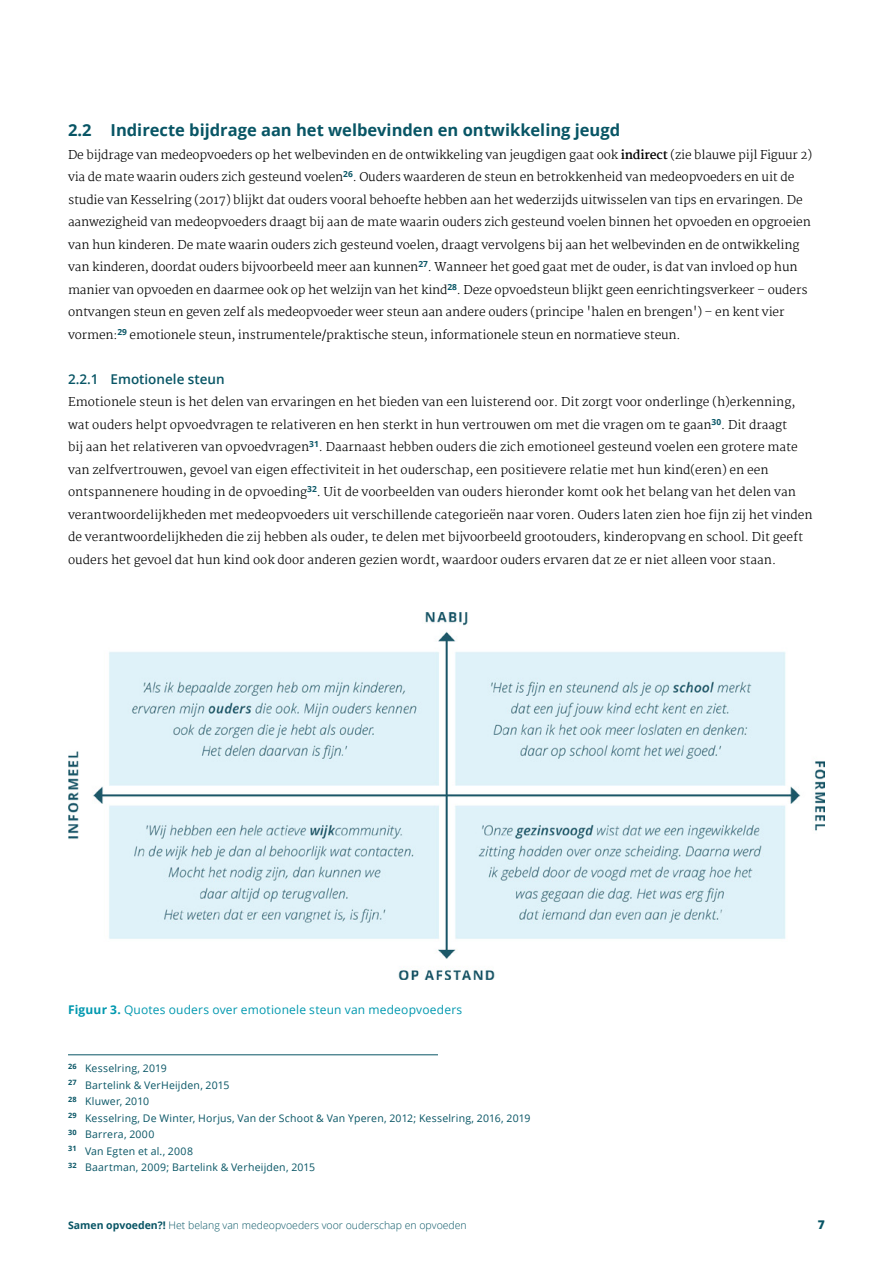
<style>
.page{position:relative;width:893px;height:1263px;background:#fff}
.page>*{position:absolute;margin:0;border:0;box-sizing:border-box;transform-origin:0 0}
.paragraaf_H2{font:700 16.5px "Open Sans";color:#085565}
.Sub_paragraaf{font:600 13.5px "Open Sans";color:#085565}
.Body_schreef{font:300 12px/22.5px "Martel";letter-spacing:-.01em;color:#000}
.figuurnaam{font:12px "Open Sans";letter-spacing:.015em;color:#0198af}
.t1{font:800 12px "Open Sans";color:#085565}
.Voetnoot_zonder{font:10.5px "Open Sans";letter-spacing:.02em;color:#085565}
.t2{font:300 10.5px "Open Sans";color:#085565}
.Voetnoot_met_streep{font:10.5px "Open Sans";letter-spacing:.02em;color:#085565}
.s1{font-weight:700}
</style>
<div class="page">
<img style="left:68px;top:612px;width:757px;height:368px">
<hr style="left:68px;top:1054px;width:370px;height:1px;background:#085565">
<h3 class="paragraaf_H2" style="left:68px;top:118px;width:554px">2.2 Indirecte bijdrage aan het welbevinden en ontwikkeling jeugd</h3>
<p class="Body_schreef" style="left:68px;top:143px;width:746px">De bijdrage van medeopvoeders op het welbevinden en de ontwikkeling van jeugdigen gaat ook <span class="s1">indirect</span> (zie blauwe pijl Figuur 2) via de mate waarin ouders zich gesteund voelen<sup>26</sup>. Ouders waarderen de steun en betrokkenheid van medeopvoeders en uit de studie van Kesselring (2017) blijkt dat ouders vooral behoefte hebben aan het wederzijds uitwisselen van tips en ervaringen. De aanwezigheid van medeopvoeders draagt bij aan de mate waarin ouders zich gesteund voelen binnen het opvoeden en opgroeien van hun kinderen. De mate waarin ouders zich gesteund voelen, draagt vervolgens bij aan het welbevinden en de ontwikkeling van kinderen, doordat ouders bijvoorbeeld meer aan kunnen<sup>27</sup>. Wanneer het goed gaat met de ouder, is dat van invloed op hun manier van opvoeden en daarmee ook op het welzijn van het kind<sup>28</sup>. Deze opvoedsteun blijkt geen eenrichtingsverkeer – ouders ontvangen steun en geven zelf als medeopvoeder weer steun aan andere ouders (principe 'halen en brengen') – en kent vier vormen:<sup>29</sup> emotionele steun, instrumentele/praktische steun, informationele steun en normatieve steun.</p>
<p class="Sub_paragraaf" style="left:68px;top:369px;width:158px">2.2.1 Emotionele steun</p>
<p class="Body_schreef" style="left:68px;top:391px;width:746px">Emotionele steun is het delen van ervaringen en het bieden van een luisterend oor. Dit zorgt voor onderlinge (h)erkenning, wat ouders helpt opvoedvragen te relativeren en hen sterkt in hun vertrouwen om met die vragen om te gaan<sup>30</sup>. Dit draagt<br>bij aan het relativeren van opvoedvragen<sup>31</sup>. Daarnaast hebben ouders die zich emotioneel gesteund voelen een grotere mate van zelfvertrouwen, gevoel van eigen effectiviteit in het ouderschap, een positievere relatie met hun kind(eren) en een ontspannenere houding in de opvoeding<sup>32</sup>. Uit de voorbeelden van ouders hieronder komt ook het belang van het delen van verantwoordelijkheden met medeopvoeders uit verschillende categorieën naar voren. Ouders laten zien hoe fijn zij het vinden de verantwoordelijkheden die zij hebben als ouder, te delen met bijvoorbeeld grootouders, kinderopvang en school. Dit geeft ouders het gevoel dat hun kind ook door anderen gezien wordt, waardoor ouders ervaren dat ze er niet alleen voor staan.</p>
<p class="figuurnaam" style="left:68px;top:1001px;width:396px"><span class="s1">Figuur 3.</span> Quotes ouders over emotionele steun van medeopvoeders</p>
<p class="Voetnoot_met_streep" style="left:68px;top:1061px;width:100px"><sup>26</sup> Kesselring, 2019</p>
<p class="Voetnoot_zonder" style="left:68px;top:1078px;width:163px"><sup>27</sup> Bartelink &amp; VerHeijden, 2015</p>
<p class="Voetnoot_zonder" style="left:68px;top:1094px;width:83px"><sup>28</sup> Kluwer, 2010</p>
<p class="Voetnoot_zonder" style="left:68px;top:1111px;width:464px"><sup>29</sup> Kesselring, De Winter, Horjus, Van der Schoot &amp; Van Yperen, 2012; Kesselring, 2016, 2019</p>
<p class="Voetnoot_zonder" style="left:68px;top:1127px;width:88px"><sup>30</sup> Barrera, 2000</p>
<p class="Voetnoot_zonder" style="left:68px;top:1144px;width:126px"><sup>31</sup> Van Egten et al., 2008</p>
<p class="Voetnoot_zonder" style="left:68px;top:1160px;width:249px"><sup>32</sup> Baartman, 2009; Bartelink &amp; Verheijden, 2015</p>
<p class="t2" style="left:68px;top:1218px;width:400px"><span class="s1">Samen opvoeden?!</span> Het belang van medeopvoeders voor ouderschap en opvoeden</p>
<p class="t1" style="left:818px;top:1216px;width:9px">7</p>
</div>
